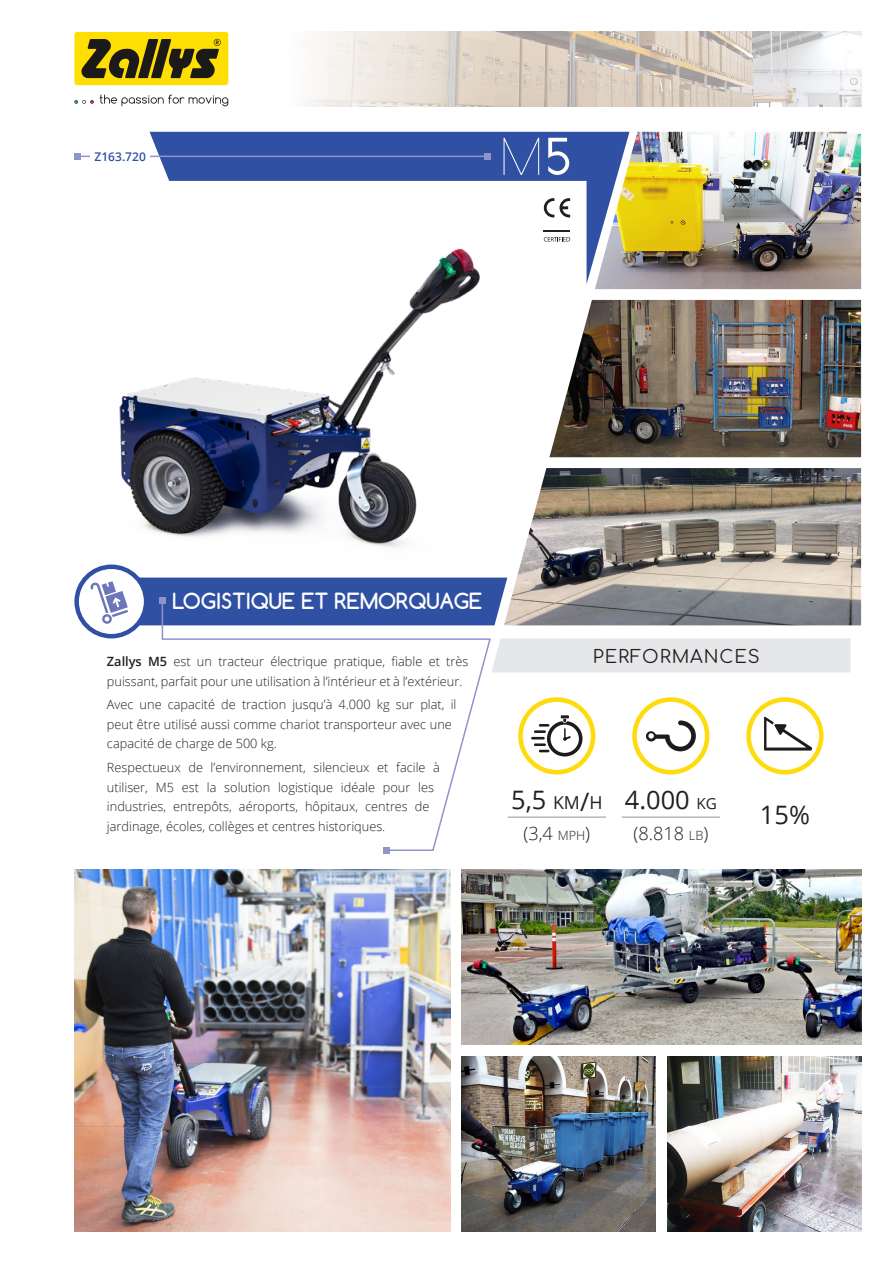
<style>
.page{position:relative;width:893px;height:1263px;background:#fff}
.page>*{position:absolute;margin:0;border:0;box-sizing:border-box;transform-origin:0 0}
.t1{font:100 52.05px "Neou";color:#fff}
.UNITA__MISURA{font:25.35px "Open Sans";color:#231f20}
.UNITA__MISURA-2{font:25.35px "Open Sans";color:#231f20}
.t2{font:700 21px "Comfortaa";color:#fff}
.t3{font:300 18.15px "Open Sans";color:#231f20}
.t4{font:300 18.15px "Open Sans";color:#231f20}
.t5{font:18px "Comfortaa";letter-spacing:.05em;color:#231f20}
.DESCRIZIONE{font:300 12.75px/19.5px "Open Sans";color:#231f20}
.DESCRIZIONE-2{font:600 12px "Open Sans";color:#3051a3}
.s1{font-weight:700}
.s2{font-weight:600}
.s3{font-size:15.3px}
.s4{font-size:12.75px}
.s5{font-size:17.85px}
.s6{font-style:inherit}
</style>
<div class="page">
<svg style="left:150px;top:132px;width:445px;height:152px;fill:#3051a3"></svg>
<hr style="left:77px;top:156px;width:410px;height:1px;background:#8f94c9">
<svg style="left:74px;top:153px;width:6px;height:6px"></svg>
<svg style="left:484px;top:153px;width:6px;height:6px"></svg>
<div style="left:492px;top:638px;width:358px;height:34px;background:#e6e7e9"></div>
<svg style="left:161px;top:625px;width:331px;height:227px"></svg>
<svg style="left:384px;top:847px;width:6px;height:6px"></svg>
<svg style="left:74px;top:100px;width:20px;height:4px"></svg>
<svg style="left:100px;top:95px;width:128px;height:11px"></svg>
<div style="left:74px;top:32px;width:154px;height:53px;background:#ffdf01;border-radius:3px"></div>
<svg style="left:81px;top:39px;width:140px;height:39px"></svg>
<img style="left:309px;top:32px;width:552px;height:74px">
<div style="left:90px;top:152px;width:60px;height:9px;background:#fff"></div>
<img style="left:504px;top:468px;width:357px;height:157px">
<img style="left:549px;top:300px;width:312px;height:157px">
<img style="left:595px;top:132px;width:266px;height:157px">
<img style="left:75px;top:870px;width:375px;height:361px">
<img style="left:462px;top:870px;width:399px;height:174px">
<img style="left:667px;top:1056px;width:194px;height:175px">
<img style="left:462px;top:1056px;width:194px;height:175px">
<img style="left:119px;top:199px;width:371px;height:379px">
<hr style="left:508px;top:817px;width:98px;height:1px;background:#939598">
<svg style="left:518px;top:697px;width:77px;height:77px"></svg>
<hr style="left:622px;top:817px;width:98px;height:1px;background:#939598">
<svg style="left:632px;top:697px;width:77px;height:77px"></svg>
<svg style="left:746px;top:697px;width:77px;height:77px"></svg>
<svg style="left:77px;top:567px;width:69px;height:69px"></svg>
<div style="left:74px;top:564px;width:74px;height:74px;border:4px solid #3051a3;border-radius:50%"></div>
<svg style="left:90px;top:578px;width:417px;height:47px;background:#4864ad"></svg>
<svg style="left:544px;top:198px;width:26px;height:19px"></svg>
<hr style="left:544px;top:230px;width:26px;height:2px;background:#231f20">
<svg style="left:544px;top:237px;width:26px;height:5px"></svg>
<p class="DESCRIZIONE-2" style="left:95px;top:148px;width:53px">Z163.720</p>
<p class="t1" style="left:504px;top:131px;width:72px">M<span class="s1">5</span></p>
<p class="t2" style="left:173px;top:588px;width:311px">LOGISTIQUE ET REMORQUAGE</p>
<p class="DESCRIZIONE" style="left:107px;top:651px;width:363px"><span class="s2">Zallys M5</span> est un tracteur électrique pratique, fiable et très</p>
<p class="t5" style="left:593px;top:641px;width:168px">PERFORMANCES</p>
<p class="DESCRIZIONE" style="left:107px;top:671px;width:357px">puissant, parfait pour une utilisation à l’intérieur et à l’extérieur.</p>
<p class="DESCRIZIONE" style="left:107px;top:695px;width:351px">Avec une capacité de traction jusqu’à 4.000 kg sur plat, il peut être utilisé aussi comme chariot transporteur avec une capacité de charge de 500 kg.</p>
<p class="DESCRIZIONE" style="left:107px;top:757px;width:335px">Respectueux de l’environnement, silencieux et facile à utiliser, M5 est la solution logistique idéale pour les industries, entrepôts, aéroports, hôpitaux, centres de jardinage, écoles, collèges et centres historiques.</p>
<p class="UNITA__MISURA" style="left:625px;top:783px;width:93px">4.000 <span class="s3">kg</span></p>
<p class="t3" style="left:633px;top:820px;width:76px">(8.818 <span class="s4">lb</span>)</p>
<p class="UNITA__MISURA" style="left:511px;top:783px;width:93px">5,5 <span class="s5">km</span><span class="s6">/</span><span class="s5">h</span></p>
<p class="t4" style="left:523px;top:820px;width:68px">(3,4 <span class="s4">mph</span>)</p>
<p class="UNITA__MISURA-2" style="left:760px;top:797px;width:51px">15%</p>
</div>
